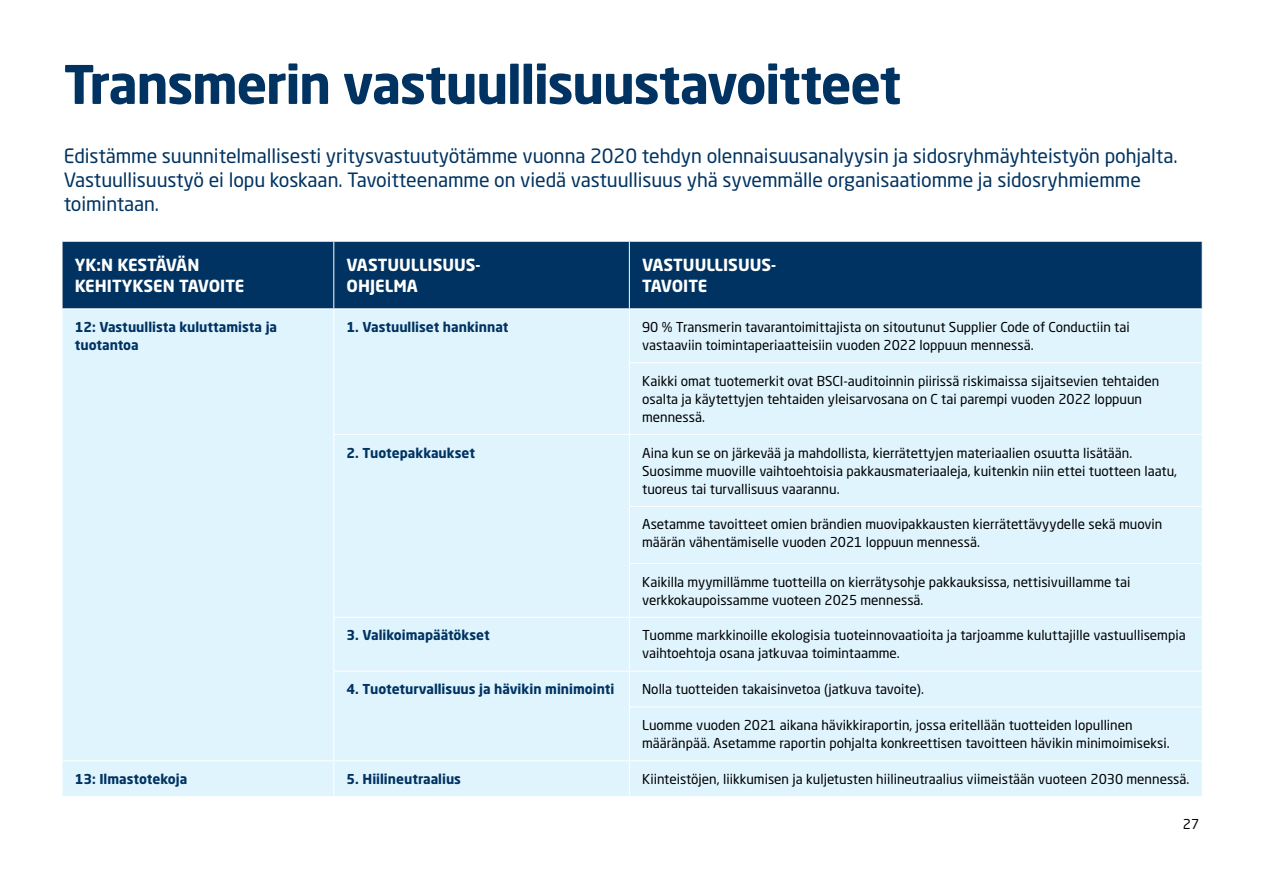
<style>
.page{position:relative;width:1263px;height:893px;background:#fff}
.page>*{position:absolute;margin:0;border:0;box-sizing:border-box;transform-origin:0 0}
.t1{font:700 52.5px "Neo Sans Std";letter-spacing:-.03em;color:#003361}
.t2{font:19.5px/24px "Neo Sans Std";letter-spacing:-.005em;color:#003361}
.t3{font:700 16.5px/21px "Neo Sans Std";color:#fff}
.t4{font:13.5px/18px "Neo Sans Std";color:#000}
.t5{font:700 13.5px/18px "Neo Sans Std";color:#003361}
</style>
<div class="page">
<div style="left:63px;top:242px;width:1139px;height:66px;background:#003361"></div>
<div style="left:63px;top:309px;width:1139px;height:487px;background:#e0f4fe"></div>
<hr style="left:333px;top:309px;width:1px;height:54px;background:#fff">
<hr style="left:629px;top:309px;width:1px;height:53px;background:#fff">
<hr style="left:333px;top:363px;width:1px;height:71px;background:#fff">
<hr style="left:629px;top:362px;width:573px;height:1px;background:#fff">
<hr style="left:629px;top:363px;width:1px;height:71px;background:#fff">
<hr style="left:333px;top:434px;width:296px;height:1px;background:#fff">
<hr style="left:333px;top:435px;width:1px;height:71px;background:#fff">
<hr style="left:629px;top:434px;width:573px;height:1px;background:#fff">
<hr style="left:629px;top:435px;width:1px;height:71px;background:#fff">
<hr style="left:333px;top:506px;width:1px;height:57px;background:#fff">
<hr style="left:629px;top:506px;width:573px;height:1px;background:#fff">
<hr style="left:629px;top:507px;width:1px;height:56px;background:#fff">
<hr style="left:333px;top:563px;width:1px;height:54px;background:#fff">
<hr style="left:629px;top:563px;width:573px;height:1px;background:#fff">
<hr style="left:629px;top:564px;width:1px;height:53px;background:#fff">
<hr style="left:333px;top:617px;width:296px;height:1px;background:#fff">
<hr style="left:333px;top:618px;width:1px;height:53px;background:#fff">
<hr style="left:629px;top:617px;width:573px;height:1px;background:#fff">
<hr style="left:629px;top:618px;width:1px;height:53px;background:#fff">
<hr style="left:333px;top:671px;width:296px;height:1px;background:#fff">
<hr style="left:333px;top:671px;width:1px;height:36px;background:#fff">
<hr style="left:629px;top:671px;width:573px;height:1px;background:#fff">
<hr style="left:629px;top:671px;width:1px;height:36px;background:#fff">
<hr style="left:333px;top:707px;width:1px;height:53px;background:#fff">
<hr style="left:629px;top:707px;width:573px;height:1px;background:#fff">
<hr style="left:629px;top:707px;width:1px;height:53px;background:#fff">
<hr style="left:62px;top:760px;width:272px;height:1px;background:#fff">
<hr style="left:334px;top:760px;width:295px;height:1px;background:#fff">
<hr style="left:333px;top:761px;width:1px;height:35px;background:#fff">
<hr style="left:629px;top:760px;width:573px;height:1px;background:#fff">
<hr style="left:629px;top:761px;width:1px;height:35px;background:#fff">
<hr style="left:333px;top:242px;width:1px;height:66px;background:#fff">
<hr style="left:629px;top:242px;width:1px;height:66px;background:#fff">
<h1 class="t1" style="left:64px;top:51px;width:839px">Transmerin vastuullisuustavoitteet</h1>
<p class="t2" style="left:64px;top:143px;width:1115px">Edistämme suunnitelmallisesti yritysvastuutyötämme vuonna 2020 tehdyn olennaisuusanalyysin ja sidosryhmäyhteistyön pohjalta.<br>Vastuullisuustyö ei lopu koskaan. Tavoitteenamme on viedä vastuullisuus yhä syvemmälle organisaatiomme ja sidosryhmiemme toimintaan.</p>
<p class="t3" style="left:75px;top:254px;width:171px">YK:N KESTÄVÄN<br>KEHITYKSEN TAVOITE</p>
<p class="t3" style="left:347px;top:254px;width:136px">VASTUULLISUUS-<br>OHJELMA</p>
<p class="t3" style="left:642px;top:254px;width:136px">VASTUULLISUUS-<br>TAVOITE</p>
<p class="t5" style="left:75px;top:318px;width:204px">12: Vastuullista kuluttamista ja tuotantoa</p>
<p class="t5" style="left:347px;top:318px;width:163px">1. Vastuulliset hankinnat</p>
<p class="t4" style="left:642px;top:318px;width:489px">90 % Transmerin tavarantoimittajista on sitoutunut Supplier Code of Conductiin tai vastaaviin toimintaperiaatteisiin vuoden 2022 loppuun mennessä.</p>
<p class="t4" style="left:642px;top:372px;width:519px">Kaikki omat tuotemerkit ovat BSCI-auditoinnin piirissä riskimaissa sijaitsevien tehtaiden osalta ja käytettyjen tehtaiden yleisarvosana on C tai parempi vuoden 2022 loppuun mennessä.</p>
<p class="t5" style="left:347px;top:443px;width:130px">2. Tuotepakkaukset</p>
<p class="t4" style="left:642px;top:443px;width:536px">Aina kun se on järkevää ja mahdollista, kierrätettyjen materiaalien osuutta lisätään.<br>Suosimme muoville vaihtoehtoisia pakkausmateriaaleja, kuitenkin niin ettei tuotteen laatu, tuoreus tai turvallisuus vaarannu.</p>
<p class="t4" style="left:642px;top:515px;width:522px">Asetamme tavoitteet omien brändien muovipakkausten kierrätettävyydelle sekä muovin määrän vähentämiselle vuoden 2021 loppuun mennessä.</p>
<p class="t4" style="left:642px;top:572px;width:490px">Kaikilla myymillämme tuotteilla on kierrätysohje pakkauksissa, nettisivuillamme tai verkkokaupoissamme vuoteen 2025 mennessä.</p>
<p class="t5" style="left:347px;top:626px;width:145px">3. Valikoimapäätökset</p>
<p class="t4" style="left:642px;top:626px;width:545px">Tuomme markkinoille ekologisia tuoteinnovaatioita ja tarjoamme kuluttajille vastuullisempia vaihtoehtoja osana jatkuvaa toimintaamme.</p>
<p class="t5" style="left:347px;top:680px;width:269px">4. Tuoteturvallisuus ja hävikin minimointi</p>
<p class="t4" style="left:642px;top:680px;width:283px">Nolla tuotteiden takaisinvetoa (jatkuva tavoite).</p>
<p class="t4" style="left:642px;top:716px;width:529px">Luomme vuoden 2021 aikana hävikkiraportin, jossa eritellään tuotteiden lopullinen määränpää. Asetamme raportin pohjalta konkreettisen tavoitteen hävikin minimoimiseksi.</p>
<p class="t5" style="left:75px;top:769px;width:114px">13: Ilmastotekoja</p>
<p class="t5" style="left:347px;top:769px;width:116px">5. Hiilineutraalius</p>
<p class="t4" style="left:642px;top:770px;width:549px">Kiinteistöjen, liikkumisen ja kuljetusten hiilineutraalius viimeistään vuoteen 2030 mennessä.</p>
<p class="t4" style="left:1183px;top:815px;width:18px">27</p>
</div>
